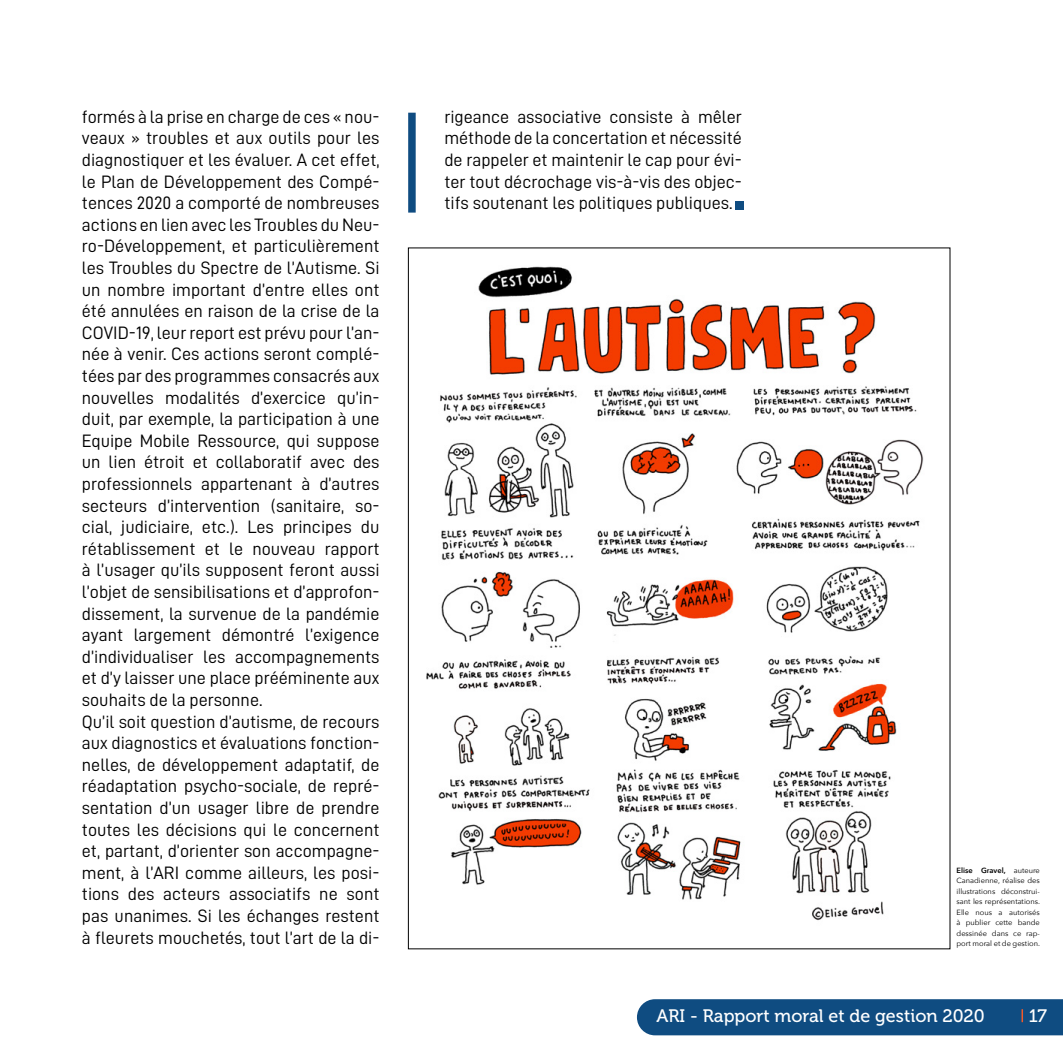
<style>
.page{position:relative;width:1063px;height:1063px;background:#fff}
.page>*{position:absolute;margin:0;border:0;box-sizing:border-box;transform-origin:0 0}
.t1{font:18px/21.6px "D DIN";color:#000}
.t2{font:18px "Museo 500";color:#fff}
.t3{font:7.5px/10.5px "Avenir Next";color:#000;text-align:justify}
.s1{font-weight:600}
</style>
<div class="page">
<div style="left:408px;top:113px;width:8px;height:100px;background:#0f4c81"></div>
<div style="left:637px;top:999px;width:426px;height:36px;background:#0f4c81"></div>
<div style="left:736px;top:201px;width:8px;height:9px;background:#0f4c81"></div>
<img style="left:426px;top:266px;width:498px;height:655px">
<p class="t1" style="left:82px;top:106px;width:299px">formés à la prise en charge de ces « nou&shy;veaux » troubles et aux outils pour les diagnostiquer et les évaluer. A cet effet, le Plan de Développement des Compé&shy;tences 2020 a comporté de nombreuses actions en lien avec les Troubles du Neu&shy;ro-Développement, et particulièrement les Troubles du Spectre de l’Autisme. Si un nombre important d’entre elles ont été annulées en raison de la crise de la COVID-19, leur report est prévu pour l’an&shy;née à venir. Ces actions seront complé&shy;tées par des programmes consacrés aux nouvelles modalités d’exercice qu’in&shy;duit, par exemple, la participation à une Equipe Mobile Ressource, qui suppose un lien étroit et collaboratif avec des professionnels appartenant à d’autres secteurs d’intervention (sanitaire, so&shy;cial, judiciaire, etc.). Les principes du rétablissement et le nouveau rapport à l’usager qu’ils supposent feront aussi l’objet de sensibilisations et d’approfon&shy;dissement, la survenue de la pandémie ayant largement démontré l’exigence d’individualiser les accompagnements et d’y laisser une place prééminente aux souhaits de la personne.<br>Qu’il soit question d’autisme, de recours aux diagnostics et évaluations fonction&shy;nelles, de développement adaptatif, de réadaptation psycho-sociale, de repré&shy;sentation d’un usager libre de prendre toutes les décisions qui le concernent et, partant, d’orienter son accompagne&shy;ment, à l’ARI comme ailleurs, les posi&shy;tions des acteurs associatifs ne sont pas unanimes. Si les échanges restent à fleurets mouchetés, tout l’art de la di-</p>
<p class="t1" style="left:444px;top:106px;width:299px;text-align:justify">rigeance associative consiste à mêler méthode de la concertation et nécessité de rappeler et maintenir le cap pour évi&shy;ter tout décrochage vis-à-vis des objec&shy;tifs soutenant les politiques publiques.</p>
<p class="t3" style="left:957px;top:865px;width:85px"><span class="s1">Elise Gravel,</span> auteure Canadienne, réalise des illustrations déconstrui&shy;sant les représentations.<br>Elle nous a autorisés à publier cette bande dessinée dans ce rap&shy;port moral et de gestion.</p>
<p class="t2" style="left:657px;top:1006px;width:330px">ARI - Rapport moral et de gestion 2020</p>
<p class="t2" style="left:1029px;top:1006px;width:20px">17</p>
</div>
